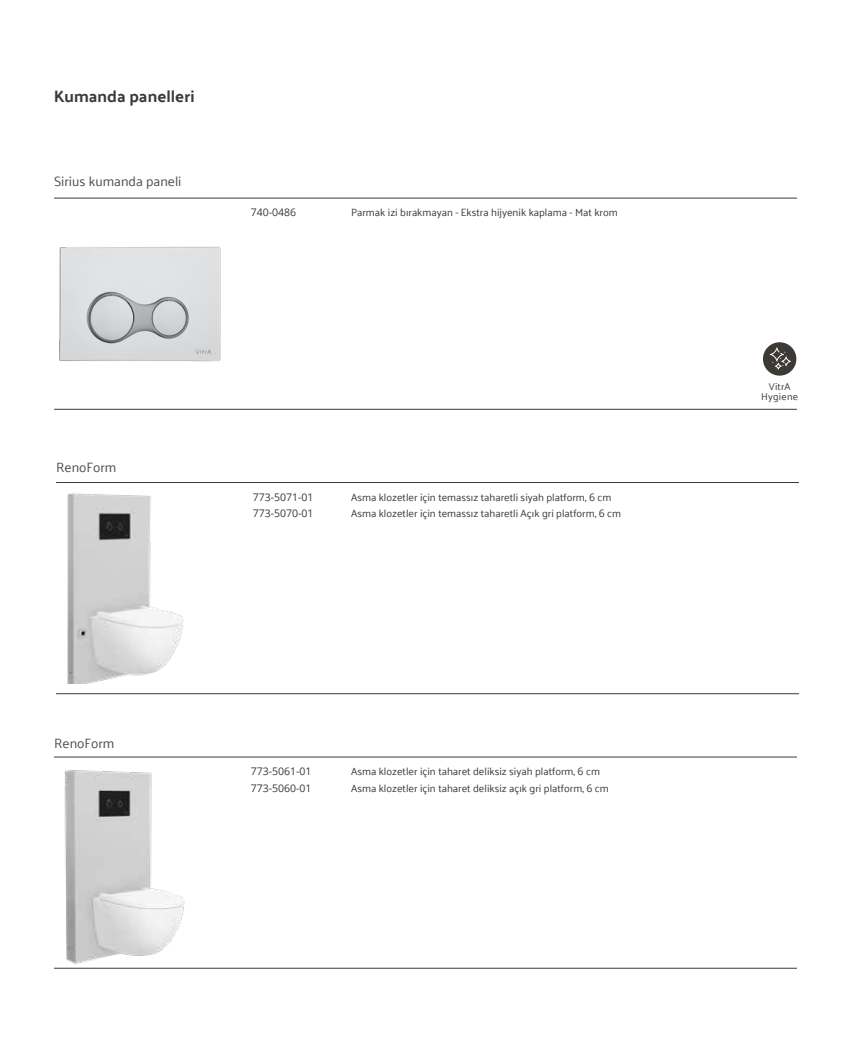
<style>
.page{position:relative;width:851px;height:1063px;background:#fff}
.page>*{position:absolute;margin:0;border:0;box-sizing:border-box;transform-origin:0 0}
.t1{font:700 16.5px "Palanquin";letter-spacing:.005em;color:#3d3a36}
.t2{font:13.5px "Palanquin";color:#4d4d4f}
.t3{font:10.5px/16.5px "Palanquin";color:#3d3a36}
.t4{font:10.5px/16.5px "Open Sans";color:#3d3a36}
.t5{font:10.05px/10.1px "Palanquin";letter-spacing:.02em;color:#3d3a36;text-align:center}
.s1{font-family:"Open Sans"}
</style>
<div class="page">
<hr style="left:54px;top:198px;width:742px;height:1px;background:#3d3a36">
<hr style="left:54px;top:409px;width:742px;height:1px;background:#3d3a36">
<img style="left:59px;top:246px;width:162px;height:116px">
<svg style="left:763px;top:342px;width:33px;height:34px"></svg>
<hr style="left:54px;top:757px;width:742px;height:1px;background:#3d3a36">
<hr style="left:54px;top:968px;width:742px;height:1px;background:#3d3a36">
<hr style="left:56px;top:482px;width:742px;height:1px;background:#3d3a36">
<hr style="left:56px;top:693px;width:742px;height:1px;background:#3d3a36">
<img style="left:56px;top:482px;width:128px;height:201px">
<img style="left:54px;top:756px;width:134px;height:213px">
<h1 class="t1" style="left:54px;top:87px;width:142px">Kumanda panelleri</h1>
<p class="t2" style="left:54px;top:174px;width:129px">Sirius kumanda paneli</p>
<p class="t4" style="left:251px;top:204px;width:47px">740-0486</p>
<p class="t3" style="left:351px;top:205px;width:268px">Parmak izi bırakmayan - Ekstra hijyenik kaplama - Mat krom</p>
<p class="t2" style="left:56px;top:460px;width:62px">RenoForm</p>
<p class="t2" style="left:54px;top:735px;width:62px">RenoForm</p>
<p class="t4" style="left:253px;top:488px;width:62px">773-5071-01<br>773-5070-01</p>
<p class="t3" style="left:351px;top:489px;width:271px">Asma klozetler için temassız taharetli siyah platform, <span class="s1">6</span> cm<br>Asma klozetler için temassız taharetli Açık gri platform, <span class="s1">6</span> cm</p>
<p class="t4" style="left:251px;top:763px;width:62px">773-5061-01<br>773-5060-01</p>
<p class="t3" style="left:351px;top:763px;width:259px">Asma klozetler için taharet deliksiz siyah platform, <span class="s1">6</span> cm<br>Asma klozetler için taharet deliksiz açık gri platform, <span class="s1">6</span> cm</p>
<p class="t5" style="left:761px;top:381px;width:38px">VitrA<br>Hygiene</p>
</div>
